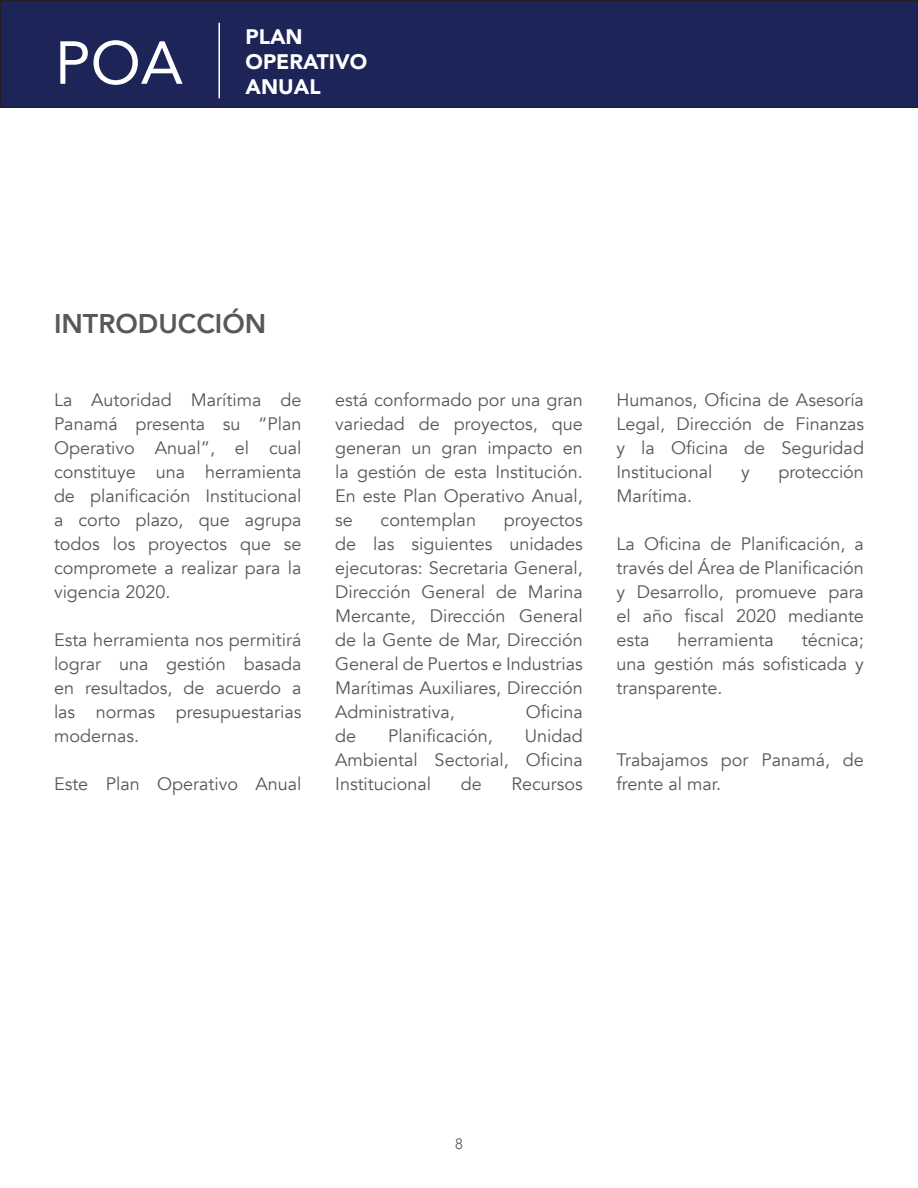
<style>
.page{position:relative;width:918px;height:1188px;background:#fff}
.page>*{position:absolute;margin:0;border:0;box-sizing:border-box;transform-origin:0 0}
.t1{font:60px "Avenir";color:#fff}
.t2{font:800 27px "Avenir";color:#57585a}
.t3{font:900 21px/25.2px "Avenir";color:#fff}
.t4{font:18px/24px "Avenir";color:#57585a;text-align:justify}
.t5{font:300 15px "Avenir";color:#57585a}
</style>
<div class="page">
<div style="left:0;top:0;width:918px;height:108px;background:#1d2457"></div>
<hr style="left:218px;top:23px;width:2px;height:75px;background:#fff">
<h1 class="t1" style="left:55px;top:15px;width:129px">POA</h1>
<p class="t3" style="left:246px;top:23px;width:123px">PLAN<br>OPERATIVO</p>
<p class="t3" style="left:246px;top:74px;width:77px">ANUAL</p>
<p class="t2" style="left:54px;top:303px;width:214px">INTRODUCCIÓN</p>
<p class="t4" style="left:54px;top:388px;width:249px">La Autoridad Marítima de Panamá presenta su “Plan Operativo Anual”, el cual constituye una herramienta de planificación Institucional a corto plazo, que agrupa todos los proyectos que se compromete a realizar para la vigencia 2020.</p>
<p class="t4" style="left:54px;top:628px;width:249px">Esta herramienta nos permitirá lograr una gestión basada en resultados, de acuerdo a las normas presupuestarias modernas.</p>
<p class="t4" style="left:54px;top:772px;width:249px">Este Plan Operativo Anual</p>
<p class="t4" style="left:335px;top:388px;width:249px">está conformado por una gran variedad de proyectos, que generan un gran impacto en la gestión de esta Institución.<br>En este Plan Operativo Anual, se</p>
<p class="t4" style="left:381px;top:508px;width:97px">contemplan</p>
<p class="t4" style="left:335px;top:508px;width:249px;text-indent:168px">proyectos de las siguientes unidades ejecutoras: Secretaria General, Dirección General de Marina Mercante, Dirección General de la Gente de Mar, Dirección General de Puertos e Industrias Marítimas Auxiliares, Dirección Administrativa,</p>
<p class="t4" style="left:526px;top:700px;width:59px">Oficina</p>
<p class="t4" style="left:335px;top:724px;width:23px">de</p>
<p class="t4" style="left:388px;top:724px;width:106px">Planificación,</p>
<p class="t4" style="left:335px;top:724px;width:249px;text-indent:189px">Unidad Ambiental Sectorial, Oficina Institucional</p>
<p class="t4" style="left:461px;top:772px;width:23px">de</p>
<p class="t4" style="left:511px;top:772px;width:73px">Recursos</p>
<p class="t4" style="left:616px;top:388px;width:249px">Humanos, Oficina de Asesoría Legal, Dirección de Finanzas y la Oficina de Seguridad Institucional</p>
<p class="t4" style="left:741px;top:460px;width:10px">y</p>
<p class="t4" style="left:778px;top:460px;width:87px">protección</p>
<p class="t4" style="left:616px;top:484px;width:77px">Marítima.</p>
<p class="t4" style="left:616px;top:532px;width:249px">La Oficina de Planificación, a través del Área de Planificación y Desarrollo, promueve para el año fiscal 2020 mediante esta</p>
<p class="t4" style="left:678px;top:628px;width:98px">herramienta</p>
<p class="t4" style="left:616px;top:628px;width:249px;text-indent:185px">técnica; una gestión más sofisticada y transparente.</p>
<p class="t4" style="left:616px;top:748px;width:249px">Trabajamos por Panamá, de frente al mar.</p>
<p class="t5" style="left:455px;top:1135px;width:9px">8</p>
</div>
